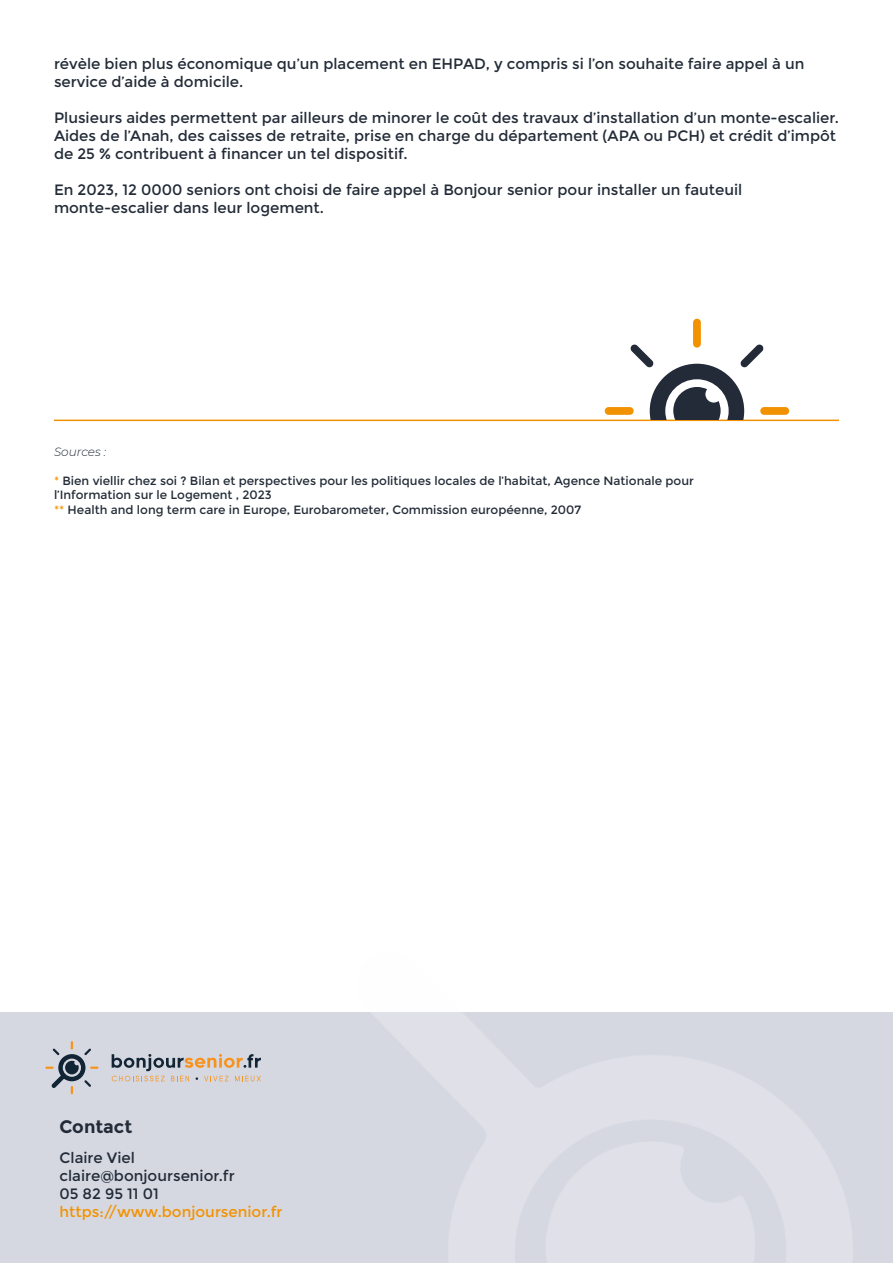
<style>
.page{position:relative;width:893px;height:1263px;background:#fff}
.page>*{position:absolute;margin:0;border:0;box-sizing:border-box;transform-origin:0 0}
.t1{font:700 18px "Montserrat";color:#222b37}
.t2{font:15px/18px "Montserrat";color:#222b37}
.t3{font:15px "Montserrat";color:#f39200}
.t4{font:12px/14.4px "Montserrat";color:#222b37}
.t5{font:italic 300 12px "Montserrat";color:#222b37}
.s1{color:#f39200}
</style>
<div class="page">
<hr style="left:54px;top:420px;width:785px;height:1px;background:#f39200">
<div style="left:0;top:1012px;width:893px;height:251px;background:#d6d8e1"></div>
<svg style="left:45px;top:1041px;width:53px;height:53px"></svg>
<svg style="left:112px;top:1054px;width:149px;height:27px"></svg>
<div style="left:760px;top:407px;width:29px;height:8px;background:#f39200;border-radius:4px"></div>
<div style="left:605px;top:407px;width:29px;height:8px;background:#f39200;border-radius:4px"></div>
<div style="left:693px;top:319px;width:8px;height:29px;background:#f39200;border-radius:4px"></div>
<svg style="left:630px;top:344px;width:134px;height:76px"></svg>
<p class="t2" style="left:54px;top:54px;width:752px">révèle bien plus économique qu’un placement en EHPAD, y compris si l’on souhaite faire appel à un service d’aide à domicile.</p>
<p class="t2" style="left:54px;top:108px;width:786px">Plusieurs aides permettent par ailleurs de minorer le coût des travaux d’installation d’un monte‑escalier.<br>Aides de l’Anah, des caisses de retraite, prise en charge du département (APA ou PCH) et crédit d’impôt de 25 % contribuent à financer un tel dispositif.</p>
<p class="t2" style="left:54px;top:180px;width:690px">En 2023, 12 0000 seniors ont choisi de faire appel à Bonjour senior pour installer un fauteuil monte‑escalier dans leur logement.</p>
<p class="t5" style="left:54px;top:444px;width:54px">Sources :</p>
<p class="t4" style="left:54px;top:473px;width:641px"><span class="s1">*</span> Bien viellir chez soi ? Bilan et perspectives pour les politiques locales de l’habitat, Agence Nationale pour l’Information sur le Logement , 2023<br><span class="s1">**</span> Health and long term care in Europe, Eurobarometer, Commission européenne, 2007</p>
<p class="t1" style="left:60px;top:1116px;width:74px">Contact</p>
<p class="t2" style="left:60px;top:1149px;width:177px">Claire Viel claire@bonjoursenior.fr<br>05 82 95 11 01</p>
<p class="t3" style="left:60px;top:1203px;width:224px">https://www.bonjoursenior.fr</p>
</div>
